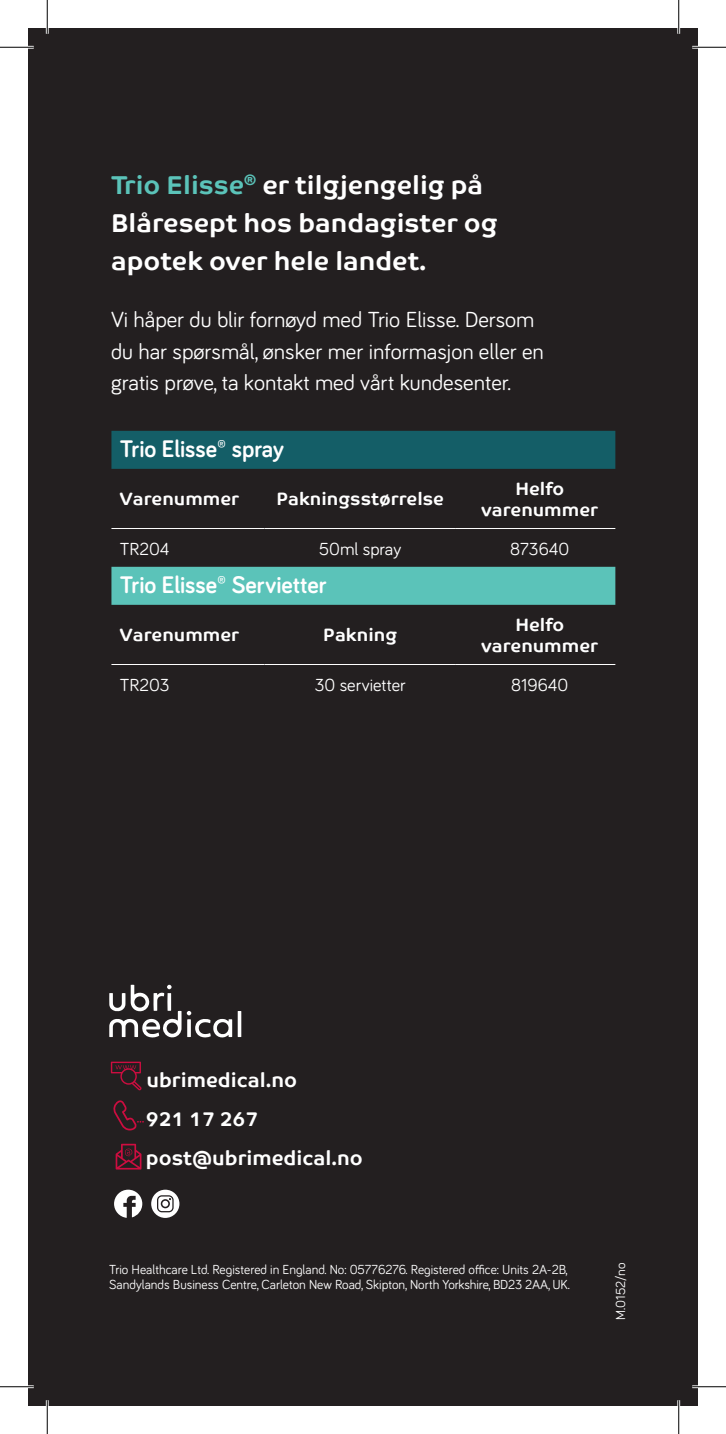
<style>
.page{position:relative;width:726px;height:1434px;background:#fff}
.page>*{position:absolute;margin:0;border:0;box-sizing:border-box;transform-origin:0 0}
.t1{font:700 25.88px/38.2px "Co Text";color:#fff}
.t2{font:700 24.75px "Bariol";color:#fff}
.t3{font:22.5px/31.5px "Bariol";color:#fff}
.t4{font:700 20.25px "Co Text Corp";color:#fff}
.t5{font:700 18px/20.9px "Co Text Corp";color:#fff;text-align:center}
.t6{font:18px "Bariol";color:#fff}
.t7{font:13.5px/15.8px "Bariol";color:#fff}
.s1{color:#5bc3b9}
</style>
<div class="page">
<div style="left:679px;top:28px;width:19px;height:1378px;background:#231f20"></div>
<div style="left:28px;top:28px;width:651px;height:1378px;background:#231f20"></div>
<div style="left:111px;top:431px;width:504px;height:38px;background:#145e67"></div>
<div style="left:111px;top:567px;width:504px;height:38px;background:#5bc3b9"></div>
<hr style="left:111px;top:528px;width:154px;height:1px;background:#fff">
<hr style="left:265px;top:528px;width:191px;height:1px;background:#fff">
<hr style="left:456px;top:528px;width:159px;height:1px;background:#fff">
<hr style="left:111px;top:664px;width:154px;height:1px;background:#fff">
<hr style="left:265px;top:664px;width:191px;height:1px;background:#fff">
<hr style="left:456px;top:664px;width:159px;height:1px;background:#fff">
<svg style="left:114px;top:1190px;width:28px;height:28px"></svg>
<svg style="left:151px;top:1190px;width:28px;height:28px"></svg>
<svg style="left:110px;top:1062px;width:31px;height:28px"></svg>
<svg style="left:113px;top:1100px;width:31px;height:70px"></svg>
<svg style="left:238px;top:1011px;width:3px;height:26px"></svg>
<svg style="left:109px;top:985px;width:123px;height:53px"></svg>
<hr style="left:0;top:46px;width:34px;height:3px;background:#fff">
<hr style="left:692px;top:46px;width:34px;height:3px;background:#fff">
<hr style="left:0;top:1385px;width:34px;height:3px;background:#fff">
<hr style="left:692px;top:1385px;width:34px;height:3px;background:#fff">
<hr style="left:46px;top:0;width:3px;height:34px;background:#fff">
<hr style="left:46px;top:1400px;width:3px;height:34px;background:#fff">
<hr style="left:677px;top:0;width:3px;height:34px;background:#fff">
<hr style="left:677px;top:1400px;width:3px;height:34px;background:#fff">
<hr style="left:0;top:47px;width:34px;height:1px;background:#000">
<hr style="left:692px;top:47px;width:34px;height:1px;background:#000">
<hr style="left:0;top:1386px;width:34px;height:1px;background:#000">
<hr style="left:692px;top:1386px;width:34px;height:1px;background:#000">
<hr style="left:47px;top:0;width:1px;height:34px;background:#000">
<hr style="left:47px;top:1400px;width:1px;height:34px;background:#000">
<hr style="left:678px;top:0;width:1px;height:34px;background:#000">
<hr style="left:678px;top:1400px;width:1px;height:34px;background:#000">
<p class="t1" style="left:111px;top:166px;width:388px"><span class="s1">Trio Elisse</span><sup>®</sup> er tilgjengelig på<br>Blåresept hos bandagister og apotek over hele landet.</p>
<p class="t3" style="left:111px;top:303px;width:434px">Vi håper du blir fornøyd med Trio Elisse. Dersom du har spørsmål, ønsker mer informasjon eller en gratis prøve, ta kontakt med vårt kundesenter.</p>
<p class="t2" style="left:120px;top:432px;width:166px">Trio Elisse® spray</p>
<p class="t5" style="left:120px;top:488px;width:121px">Varenummer</p>
<p class="t5" style="left:276px;top:488px;width:169px">Pakningsstørrelse</p>
<p class="t5" style="left:482px;top:478px;width:118px">Helfo varenummer</p>
<p class="t6" style="left:120px;top:537px;width:51px">TR204</p>
<p class="t6" style="left:319px;top:537px;width:84px">50ml spray</p>
<p class="t6" style="left:510px;top:537px;width:61px">873640</p>
<p class="t2" style="left:120px;top:568px;width:208px">Trio Elisse® Servietter</p>
<p class="t5" style="left:120px;top:624px;width:121px">Varenummer</p>
<p class="t5" style="left:323px;top:624px;width:75px">Pakning</p>
<p class="t5" style="left:482px;top:614px;width:118px">Helfo varenummer</p>
<p class="t6" style="left:120px;top:673px;width:51px">TR203</p>
<p class="t6" style="left:315px;top:673px;width:92px">30 servietter</p>
<p class="t6" style="left:511px;top:673px;width:59px">819640</p>
<p class="t4" style="left:146px;top:1067px;width:152px">ubrimedical.no</p>
<p class="t4" style="left:146px;top:1106px;width:114px">921 17 267</p>
<p class="t4" style="left:146px;top:1145px;width:218px">post@ubrimedical.no</p>
<p class="t7" style="left:109px;top:1260px;width:462px">Trio Healthcare Ltd. Registered in England. No: 05776276. Registered office: Units 2A-2B,<br>Sandylands Business Centre, Carleton New Road, Skipton, North Yorkshire, BD23 2AA, UK.</p>
<p class="t7" style="left:612px;top:1319px;width:58px;rotate:-90deg">M.0152/no</p>
</div>
